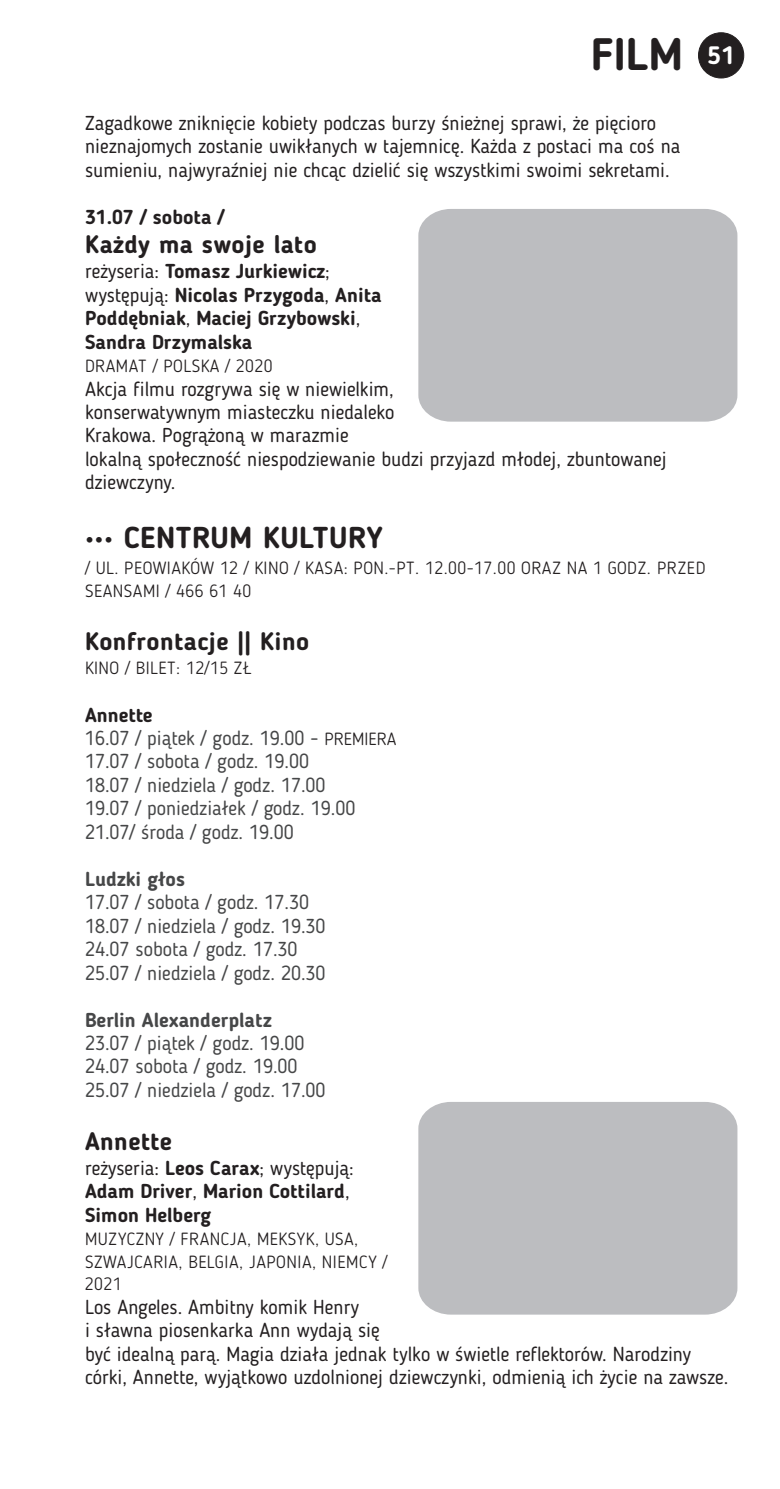
<style>
.page{position:relative;width:780px;height:1489px;background:#fff}
.page>*{position:absolute;margin:0;border:0;box-sizing:border-box;transform-origin:0 0}
.t1{font:700 45px "Blogger Sans";color:#231f20}
.t2{font:700 30px "Blogger Sans";letter-spacing:.015em;color:#231f20}
.t3{font:700 25px "Blogger Sans";letter-spacing:.015em;color:#231f20}
.t4{font:20px/23.5px "Blogger Sans";color:#231f20}
.t5{font:20px/23.5px "Blogger Sans";color:#464748}
.t6{font:700 20px/23.5px "Blogger Sans";color:#231f20}
.t7{font:700 20px "Blogger Sans";color:#464748}
.t8{font:300 17.5px/22.5px "Blogger Sans";letter-spacing:.03em;color:#231f20}
.t9{font:300 17.5px "Blogger Sans";color:#231f20}
.s1{font-size:25px;color:#fff}
.s2{font-weight:400}
</style>
<div class="page">
<div style="left:698px;top:32px;width:46px;height:46px;background:#231f20;border:1px solid #231f20;border-radius:50%"></div>
<div style="left:418px;top:209px;width:319px;height:212px;background:#bcbdc0"></div>
<div style="left:418px;top:1102px;width:319px;height:212px;background:#bcbdc0"></div>
<h1 class="t1" style="left:590px;top:36px;width:146px">FILM <span class="s1">51</span></h1>
<p class="t4" style="left:85px;top:113px;width:597px">Zagadkowe zniknięcie kobiety podczas burzy śnieżnej sprawi, że pięcioro nieznajomych zostanie uwikłanych w tajemnicę. Każda z postaci ma coś na sumieniu, najwyraźniej nie chcąc dzielić się wszystkimi swoimi sekretami.</p>
<p class="t6" style="left:85px;top:207px;width:141px">31.07 / sobota /</p>
<p class="t6" style="left:85px;top:261px;width:298px"><span class="s2">reżyseria:</span> Tomasz Jurkiewicz<span class="s2">; występują:</span> Nicolas Przygoda<span class="s2">,</span> Anita<br>Poddębniak<span class="s2">,</span> Maciej Grzybowski<span class="s2">,<br></span>Sandra Drzymalska</p>
<p class="t4" style="left:85px;top:378px;width:583px">Akcja filmu rozgrywa się w niewielkim,<br>konserwatywnym miasteczku niedaleko<br>Krakowa. Pogrążoną w marazmie<br>lokalną społeczność niespodziewanie budzi przyjazd młodej, zbuntowanej dziewczyny.</p>
<p class="t3" style="left:85px;top:234px;width:233px">Każdy ma swoje lato</p>
<p class="t8" style="left:85px;top:356px;width:189px">DRAMAT / POLSKA / 2020</p>
<h2 class="t2" style="left:85px;top:525px;width:299px">••• CENTRUM KULTURY</h2>
<p class="t8" style="left:85px;top:558px;width:622px">/ UL. PEOWIAKÓW 12 / KINO / KASA: PON.-PT. 12.00-17.00 ORAZ NA 1 GODZ. PRZED<br>SEANSAMI / 466 61 40</p>
<p class="t3" style="left:85px;top:630px;width:226px">Konfrontacje || Kino</p>
<p class="t8" style="left:85px;top:658px;width:168px">KINO / BILET: 12/15 ZŁ</p>
<p class="t6" style="left:85px;top:704px;width:69px">Annette</p>
<p class="t5" style="left:85px;top:728px;width:272px">16.07 / piątek / godz. 19.00 -<br>17.07 / sobota / godz. 19.00<br>18.07 / niedziela / godz. 17.00<br>19.07 / poniedziałek / godz. 19.00<br>21.07/ środa / godz. 19.00</p>
<p class="t7" style="left:85px;top:870px;width:101px">Ludzki głos</p>
<p class="t5" style="left:85px;top:892px;width:242px">17.07 / sobota / godz. 17.30<br>18.07 / niedziela / godz. 19.30<br>24.07 sobota / godz. 17.30<br>25.07 / niedziela / godz. 20.30</p>
<p class="t7" style="left:85px;top:1011px;width:188px">Berlin Alexanderplatz</p>
<p class="t5" style="left:85px;top:1032px;width:242px">23.07 / piątek / godz. 19.00<br>24.07 sobota / godz. 19.00<br>25.07 / niedziela / godz. 17.00</p>
<p class="t9" style="left:324px;top:731px;width:73px">PREMIERA</p>
<p class="t3" style="left:85px;top:1130px;width:88px">Annette</p>
<p class="t6" style="left:85px;top:1157px;width:270px"><span class="s2">reżyseria:</span> Leos Carax<span class="s2">; występują:<br></span>Adam Driver<span class="s2">,</span> Marion Cottilard<span class="s2">,<br></span>Simon Helberg</p>
<p class="t8" style="left:85px;top:1229px;width:304px">MUZYCZNY / FRANCJA, MEKSYK, USA,<br>SZWAJCARIA, BELGIA, JAPONIA, NIEMCY /<br>2021</p>
<p class="t4" style="left:85px;top:1296px;width:644px">Los Angeles. Ambitny komik Henry<br>i sławna piosenkarka Ann wydają się<br>być idealną parą. Magia działa jednak tylko w świetle reflektorów. Narodziny córki, Annette, wyjątkowo uzdolnionej dziewczynki, odmienią ich życie na zawsze.</p>
</div>
